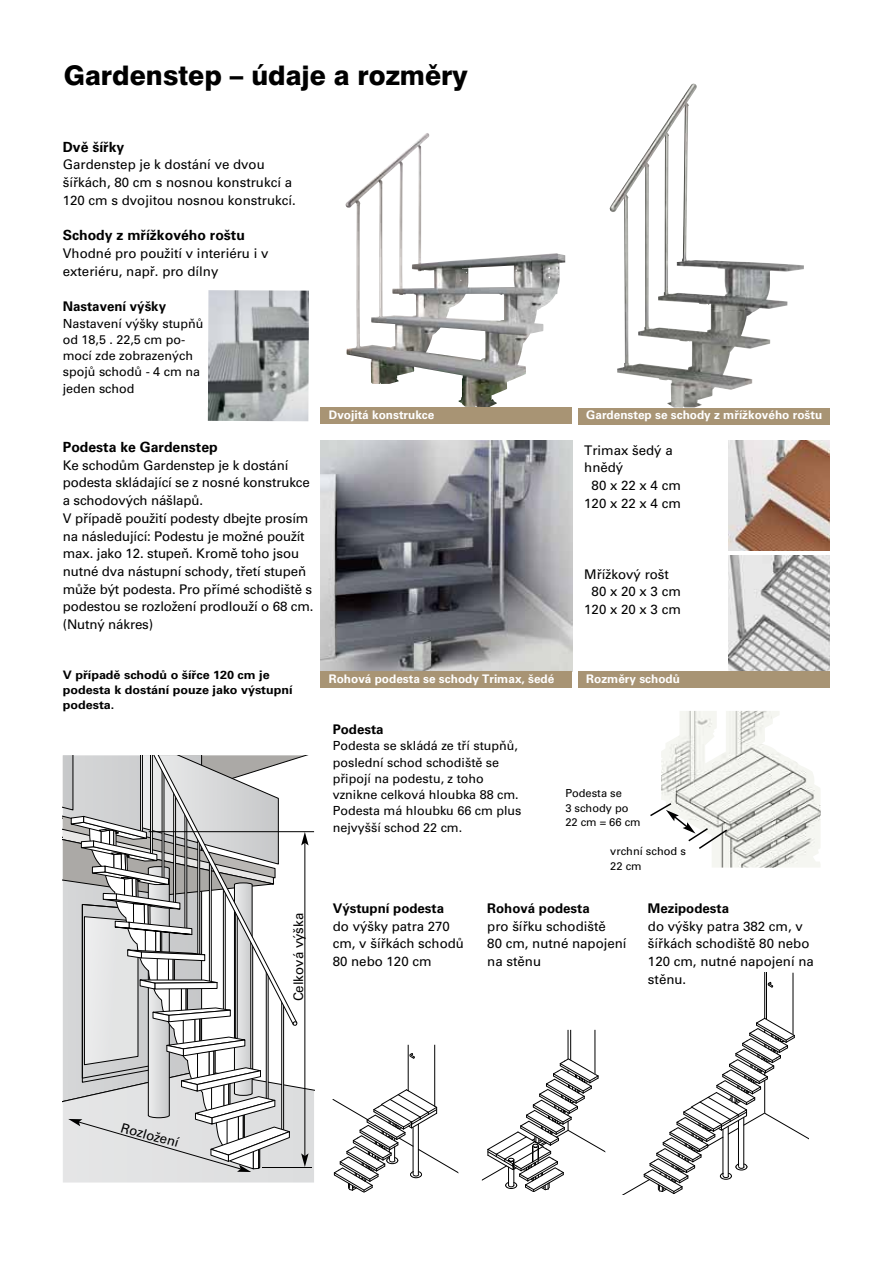
<style>
.page{position:relative;width:893px;height:1263px;background:#fff}
.page>*{position:absolute;margin:0;border:0;box-sizing:border-box;transform-origin:0 0}
.t1{font:800 27px "Swiss 721 AT";color:#000}
.t2{font:700 14.1px "Univers CE";color:#000}
.t3{font:500 13.35px/17.7px "Univers CE";color:#000}
.t4{font:700 13.35px "Univers CE";color:#000}
.t5{font:500 12.6px/16.2px "Univers CE";color:#000}
.t6{font:700 11.85px "Univers CE";color:#fff}
.t7{font:700 11.7px/15.1px "Univers CE";color:#000;scale:1.07 1}
.t8{font:500 11.1px/14.7px "Univers CE";color:#000}
</style>
<div class="page">
<img style="left:661px;top:711px;width:160px;height:156px">
<img style="left:610px;top:84px;width:194px;height:324px">
<img style="left:208px;top:290px;width:101px;height:131px">
<img style="left:345px;top:133px;width:205px;height:274px">
<div style="left:320px;top:407px;width:252px;height:17px;background:#a89474"></div>
<div style="left:578px;top:408px;width:251px;height:16px;background:#a89474"></div>
<img style="left:320px;top:440px;width:252px;height:231px">
<div style="left:320px;top:671px;width:252px;height:17px;background:#a89474"></div>
<svg style="left:63px;top:755px;width:251px;height:427px"></svg>
<hr style="left:408px;top:1045px;width:1px;height:46px;background:#000">
<hr style="left:434px;top:1045px;width:1px;height:61px;background:#000">
<svg style="left:409px;top:1053px;width:6px;height:6px"></svg>
<svg style="left:333px;top:1089px;width:125px;height:103px"></svg>
<hr style="left:764px;top:972px;width:1px;height:46px;background:#000">
<hr style="left:766px;top:972px;width:1px;height:47px;background:#000">
<hr style="left:793px;top:973px;width:1px;height:61px;background:#000">
<svg style="left:768px;top:982px;width:5px;height:5px"></svg>
<svg style="left:482px;top:1018px;width:326px;height:177px"></svg>
<img style="left:729px;top:441px;width:100px;height:110px">
<img style="left:729px;top:555px;width:100px;height:116px">
<div style="left:578px;top:671px;width:251px;height:17px;background:#a89474"></div>
<svg style="left:650px;top:802px;width:79px;height:48px"></svg>
<h1 class="t1" style="left:64px;top:59px;width:405px">Gardenstep – údaje a rozměry</h1>
<p class="t2" style="left:63px;top:138px;width:63px">Dvě šířky</p>
<p class="t3" style="left:63px;top:156px;width:234px">Gardenstep je k dostání ve dvou šířkách, 80 cm s nosnou konstrukcí a<br>120 cm s dvojitou nosnou konstrukcí.</p>
<p class="t2" style="left:63px;top:227px;width:184px">Schody z mřížkového roštu</p>
<p class="t3" style="left:63px;top:245px;width:207px">Vhodné pro použití v interiéru i v exteriéru, např. pro dílny</p>
<p class="t4" style="left:63px;top:299px;width:105px">Nastavení výšky</p>
<p class="t5" style="left:63px;top:315px;width:142px">Nastavení výšky stupňů od 18,5 . 22,5 cm po&shy;mocí zde zobrazených spojů schodů - 4 cm na jeden schod</p>
<p class="t2" style="left:63px;top:439px;width:156px">Podesta ke Gardenstep</p>
<p class="t3" style="left:63px;top:456px;width:252px">Ke schodům Gardenstep je k dostání podesta skládající se z nosné konstrukce a schodových nášlapů.<br>V případě použití podesty dbejte prosím na následující: Podestu je možné použít max. jako 12. stupeň. Kromě toho jsou nutné dva nástupní schody, třetí stupeň může být podesta. Pro přímé schodiště s podestou se rozložení prodlouží o 68 cm. (Nutný nákres)</p>
<p class="t7" style="left:63px;top:667px;width:216px">V případě schodů o šířce 120 cm je podesta k dostání pouze jako výstupní podesta.</p>
<p class="t3" style="left:290px;top:1001px;width:90px;rotate:-90deg">Celková výška</p>
<p class="t6" style="left:329px;top:407px;width:107px">Dvojitá konstrukce</p>
<p class="t6" style="left:586px;top:408px;width:237px">Gardenstep se schody z mřížkového roštu</p>
<p class="t3" style="left:584px;top:441px;width:90px">Trimax šedý a</p>
<p class="t3" style="left:584px;top:459px;width:41px">hnědý</p>
<p class="t3" style="left:592px;top:477px;width:91px">80 x 22 x 4 cm</p>
<p class="t3" style="left:584px;top:494px;width:98px">120 x 22 x 4 cm</p>
<p class="t3" style="left:584px;top:565px;width:86px">Mřížkový rošt</p>
<p class="t3" style="left:592px;top:583px;width:91px">80 x 20 x 3 cm</p>
<p class="t3" style="left:584px;top:601px;width:98px">120 x 20 x 3 cm</p>
<p class="t6" style="left:329px;top:671px;width:227px">Rohová podesta se schody Trimax, šedé</p>
<p class="t6" style="left:586px;top:671px;width:95px">Rozměry schodů</p>
<p class="t4" style="left:333px;top:722px;width:52px">Podesta</p>
<p class="t5" style="left:333px;top:738px;width:190px">Podesta se skládá ze tří stupňů, poslední schod schodiště se připojí na podestu, z toho vznikne celková hloubka 88 cm.<br>Podesta má hloubku 66 cm plus nejvyšší schod 22 cm.</p>
<p class="t8" style="left:565px;top:786px;width:77px">Podesta se<br>3 schody po<br>22 cm = 66 cm</p>
<p class="t8" style="left:610px;top:844px;width:77px">vrchní schod s<br>22 cm</p>
<p class="t4" style="left:333px;top:900px;width:113px">Výstupní podesta</p>
<p class="t3" style="left:333px;top:917px;width:133px">do výšky patra 270 cm, v šířkách schodů<br>80 nebo 120 cm</p>
<p class="t4" style="left:487px;top:900px;width:104px">Rohová podesta</p>
<p class="t3" style="left:487px;top:917px;width:141px">pro šířku schodiště<br>80 cm, nutné napojení na stěnu</p>
<p class="t4" style="left:648px;top:900px;width:83px">Mezipodesta</p>
<p class="t3" style="left:648px;top:917px;width:167px">do výšky patra 382 cm, v šířkách schodiště 80 nebo<br>120 cm, nutné napojení na stěnu.</p>
<p class="t3" style="left:123px;top:1119px;width:61px;rotate:15deg">Rozložení</p>
</div>
